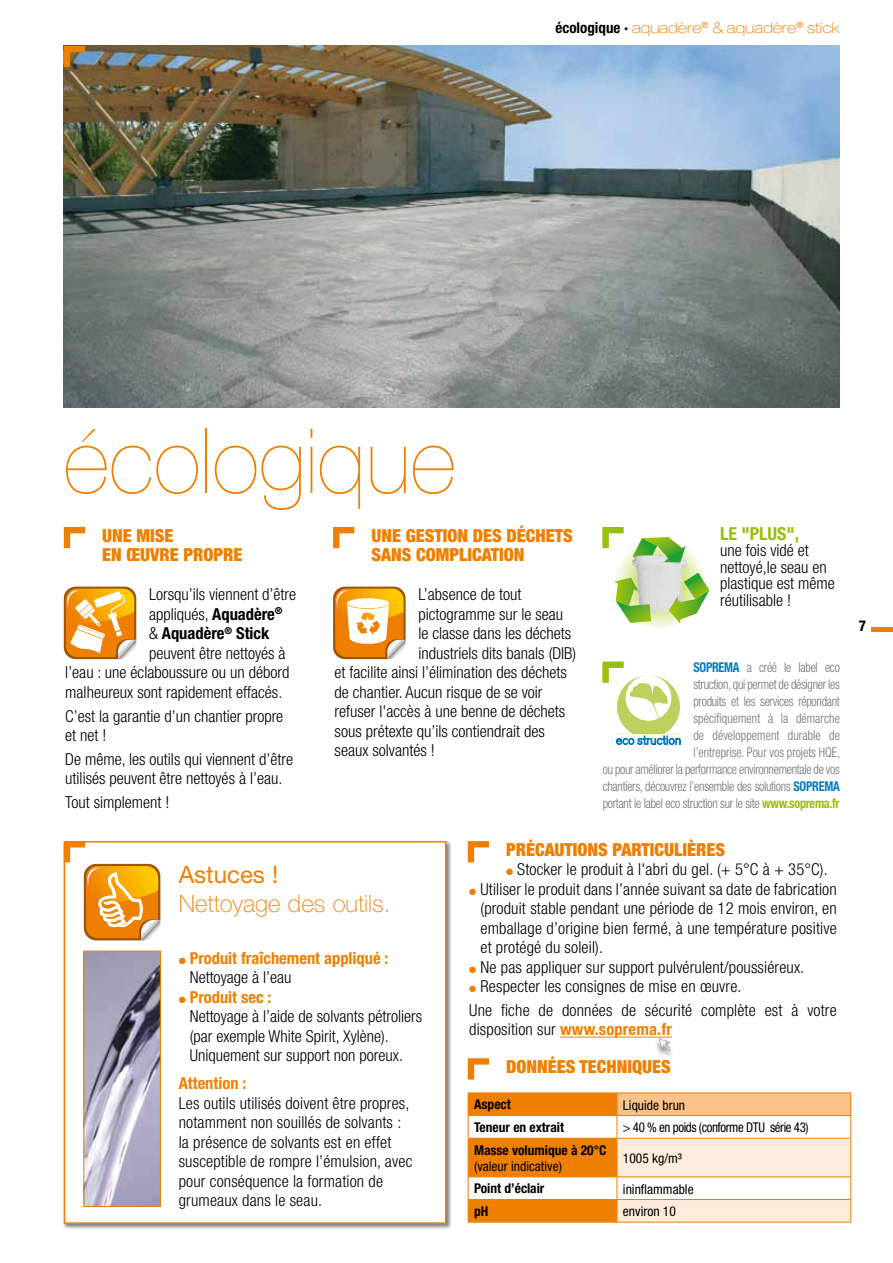
<style>
.page{position:relative;width:893px;height:1263px;background:#fff}
.page>*{position:absolute;margin:0;border:0;box-sizing:border-box;transform-origin:0 0}
.t1{font:200 90px "Helvetica Neue";color:#ee7f00}
.t2{font:100 24px "Helvetica Neue";color:#ee7f00}
.t3{font:24px "Helvetica Neue";color:#ee7f00}
.t4{font:900 condensed 18px/19.8px "Helvetica Neue";color:#ee7f00}
.t5{font:700 condensed 18px "Helvetica Neue";color:#97bf0d}
.t6{font:300 condensed 16.5px/19.5px "Helvetica Neue";color:#000}
.t7{font:700 condensed 16.5px/19.5px "Helvetica Neue";color:#ee7f00}
.t8{font:700 condensed 16.5px "Helvetica Neue";color:#000}
.t9{font:100 expanded 15px "Helvetica Neue";color:#ee7f00}
.t10{font:700 condensed 15px "Helvetica Neue";color:#000}
.t11{font:300 condensed 13.5px "Helvetica Neue";letter-spacing:-.02em;color:#707172;scale:.9 1}
.t12{font:condensed 13.5px "Helvetica Neue";color:#000}
.t13{font:700 condensed 13.5px "Helvetica Neue";color:#000}
.t14{font:300 condensed 13.5px "Helvetica Neue";letter-spacing:.01em;color:#707172;scale:.9 1}
.t15{font:condensed 13.5px "Helvetica Neue";letter-spacing:-.03em;color:#000;scale:.95 1}
.t16{font:300 condensed 13.5px "Helvetica Neue";color:#707172;scale:.9 1}
.s1{font-weight:700;font-stretch:condensed;color:#000}
.s2{font-weight:700}
.s3{font-weight:300}
.s4{font-weight:700;color:#007bc2}
.s5{font-weight:700;color:#97bf0d}
.s6{font-weight:300;color:#000}
.s7{color:#ee7f00}
.s8{font-weight:700;color:#ee7f00}
</style>
<div class="page">
<div style="left:872px;top:627px;width:21px;height:5px;background:#ee7f00"></div>
<hr style="left:560px;top:1037px;width:112px;height:1px;background:#ee7f00">
<img style="left:64px;top:46px;width:776px;height:361px">
<div style="left:63px;top:840px;width:389px;height:389px;background:#000;opacity:.5"></div>
<div style="left:64px;top:841px;width:382px;height:383px;background:#fff;border:2px solid #ee7f00"></div>
<svg style="left:333px;top:587px;width:73px;height:72px"></svg>
<svg style="left:64px;top:587px;width:73px;height:72px"></svg>
<hr style="left:468px;top:1092px;width:149px;height:1px;background:#ee7f00">
<hr style="left:617px;top:1092px;width:234px;height:1px;background:#ee7f00">
<svg style="left:468px;top:1093px;width:383px;height:129px"></svg>
<hr style="left:468px;top:1222px;width:149px;height:1px;background:#ee7f00">
<hr style="left:617px;top:1222px;width:234px;height:1px;background:#ee7f00">
<div style="left:653px;top:1037px;width:21px;height:21px;background:#000;opacity:.4"></div>
<img style="left:658px;top:1036px;width:15px;height:17px">
<img style="left:85px;top:953px;width:74px;height:252px">
<div style="left:83px;top:951px;width:78px;height:256px;border:1px solid #ee7f00"></div>
<svg style="left:64px;top:46px;width:21px;height:21px"></svg>
<svg style="left:64px;top:527px;width:21px;height:21px"></svg>
<svg style="left:333px;top:527px;width:21px;height:21px"></svg>
<svg style="left:602px;top:527px;width:108px;height:101px"></svg>
<svg style="left:64px;top:841px;width:97px;height:99px"></svg>
<svg style="left:468px;top:841px;width:21px;height:21px"></svg>
<svg style="left:468px;top:1058px;width:21px;height:21px"></svg>
<svg style="left:602px;top:661px;width:79px;height:84px"></svg>
<p class="t9" style="left:556px;top:19px;width:286px"><span class="s1">écologique ·</span> aquadère<sup>®</sup> &amp; aquadère<sup>®</sup> stick</p>
<h1 class="t1" style="left:64px;top:409px;width:393px">écologique</h1>
<p class="t4" style="left:102px;top:525px;width:93px">UNE MISE<br>EN ŒUVRE PROPRE</p>
<p class="t6" style="left:149px;top:585px;width:149px">Lorsqu’ils viennent d’être</p>
<p class="t6" style="left:149px;top:604px;width:135px">appliqués, <span class="s2">Aquadère</span><sup>®</sup></p>
<p class="t8" style="left:149px;top:623px;width:122px"><span class="s3">&amp;</span> Aquadère<sup>®</sup> Stick</p>
<p class="t6" style="left:149px;top:643px;width:138px">peuvent être nettoyés à</p>
<p class="t6" style="left:65px;top:663px;width:226px">l’eau : une éclaboussure ou un débord</p>
<p class="t6" style="left:65px;top:682px;width:218px">malheureux sont rapidement effacés.</p>
<p class="t6" style="left:65px;top:706px;width:219px">C’est la garantie d’un chantier propre et net !</p>
<p class="t6" style="left:65px;top:749px;width:229px">De même, les outils qui viennent d’être utilisés peuvent être nettoyés à l’eau.</p>
<p class="t6" style="left:65px;top:792px;width:106px">Tout simplement !</p>
<p class="t4" style="left:371px;top:525px;width:202px;text-indent:135px">DÉCHETS<br>SANS COMPLICATION</p>
<p class="t6" style="left:418px;top:585px;width:104px">L’absence de tout</p>
<p class="t6" style="left:418px;top:604px;width:146px">pictogramme sur le seau</p>
<p class="t6" style="left:418px;top:624px;width:154px">le classe dans les déchets</p>
<p class="t6" style="left:418px;top:643px;width:159px">industriels dits banals (DIB)</p>
<p class="t6" style="left:335px;top:663px;width:234px">et facilite ainsi l’élimination des déchets</p>
<p class="t6" style="left:335px;top:682px;width:209px">de chantier. Aucun risque de se voir</p>
<p class="t6" style="left:335px;top:702px;width:232px">refuser l'accès à une benne de déchets</p>
<p class="t6" style="left:335px;top:721px;width:212px">sous prétexte qu’ils contiendrait des</p>
<p class="t6" style="left:335px;top:741px;width:102px">seaux solvantés !</p>
<p class="t4" style="left:371px;top:525px;width:112px">UNE GESTION DES</p>
<p class="t5" style="left:720px;top:522px;width:40px">Le "plus</p>
<p class="t5" style="left:787px;top:522px;width:14px">",</p>
<p class="t6" style="left:720px;top:542px;width:116px;line-height:16.5px">une fois vidé et nettoyé,le seau en plastique est même réutilisable !</p>
<p class="t11" style="left:693px;top:660px;width:164px"><span class="s4">Soprema</span> a créé le label eco</p>
<p class="t11" style="left:693px;top:677px;width:164px">struction, qui permet de désigner les</p>
<p class="t11" style="left:693px;top:694px;width:164px">produits et les services répondant</p>
<p class="t14" style="left:693px;top:711px;width:164px">spécifiquement à la démarche</p>
<p class="t14" style="left:693px;top:728px;width:164px">de développement durable de</p>
<p class="t16" style="left:693px;top:744px;width:165px">l’entreprise. Pour vos projets HQE,</p>
<p class="t11" style="left:603px;top:761px;width:265px">ou pour améliorer la performance environnementale de vos</p>
<p class="t11" style="left:603px;top:778px;width:256px">chantiers, découvrez l’ensemble des solutions <span class="s4">Soprema</span></p>
<p class="t11" style="left:603px;top:795px;width:265px">portant le label eco struction sur le site <span class="s5">www.soprema.fr</span></p>
<h2 class="t3" style="left:179px;top:860px;width:101px">Astuces !</h2>
<h2 class="t2" style="left:179px;top:889px;width:213px">Nettoyage des outils.</h2>
<p class="t7" style="left:190px;top:948px;width:200px;text-indent:-11px">● Produit fraîchement appliqué :<br><span class="s6">Nettoyage à l’eau</span></p>
<p class="t6" style="left:190px;top:987px;width:234px;text-indent:-11px"><span class="s7">●</span> <span class="s8">Produit sec :<br></span>Nettoyage à l’aide de solvants pétroliers (par exemple White Spirit, Xylène).<br>Uniquement sur support non poreux.</p>
<p class="t7" style="left:179px;top:1073px;width:69px">Attention :</p>
<p class="t6" style="left:179px;top:1093px;width:235px">Les outils utilisés doivent être propres, notamment non souillés de solvants : la présence de solvants est en effet susceptible de rompre l’émulsion, avec pour conséquence la formation de grumeaux dans le seau.</p>
<p class="t4" style="left:506px;top:839px;width:201px">PRÉCAUTIONS PARTICULIÈRES</p>
<p class="t6" style="left:506px;top:859px;width:323px"><span class="s7">●</span> Stocker le produit à l'abri du gel. (+ 5°C à + 35°C).</p>
<p class="t6" style="left:480px;top:879px;width:358px;text-align:justify;text-indent:-11px"><span class="s7">●</span> Utiliser le produit dans l’année suivant sa date de fabrication (produit stable pendant une période de 12 mois environ, en emballage d’origine bien fermé, à une température positive et protégé du soleil).</p>
<p class="t6" style="left:469px;top:957px;width:336px"><span class="s7">●</span> Ne pas appliquer sur support pulvérulent/poussiéreux.</p>
<p class="t6" style="left:469px;top:974px;width:369px;line-height:23.7px"><span class="s7">●</span> Respecter les consignes de mise en œuvre.<br>Une fiche de données de sécurité complète est à votre</p>
<p class="t6" style="left:469px;top:1020px;width:204px">disposition sur <span class="s8">www.soprema.fr</span></p>
<p class="t4" style="left:506px;top:1056px;width:156px">DONNÉES TECHNIQUES</p>
<p class="t13" style="left:474px;top:1096px;width:38px">Aspect</p>
<p class="t12" style="left:623px;top:1097px;width:64px">Liquide brun</p>
<p class="t13" style="left:474px;top:1119px;width:92px">Teneur en extrait</p>
<p class="t15" style="left:623px;top:1119px;width:197px">&gt; 40 % en poids (conforme DTU série 43)</p>
<p class="t13" style="left:474px;top:1142px;width:134px">Masse volumique à 20°C</p>
<p class="t12" style="left:474px;top:1158px;width:89px">(valeur indicative)</p>
<p class="t12" style="left:623px;top:1150px;width:61px">1005 kg/m³</p>
<p class="t13" style="left:474px;top:1180px;width:72px">Point d’éclair</p>
<p class="t12" style="left:623px;top:1181px;width:72px">ininflammable</p>
<p class="t13" style="left:474px;top:1203px;width:16px">pH</p>
<p class="t12" style="left:623px;top:1203px;width:54px">environ 10</p>
<p class="t10" style="left:859px;top:617px;width:9px">7</p>
</div>
